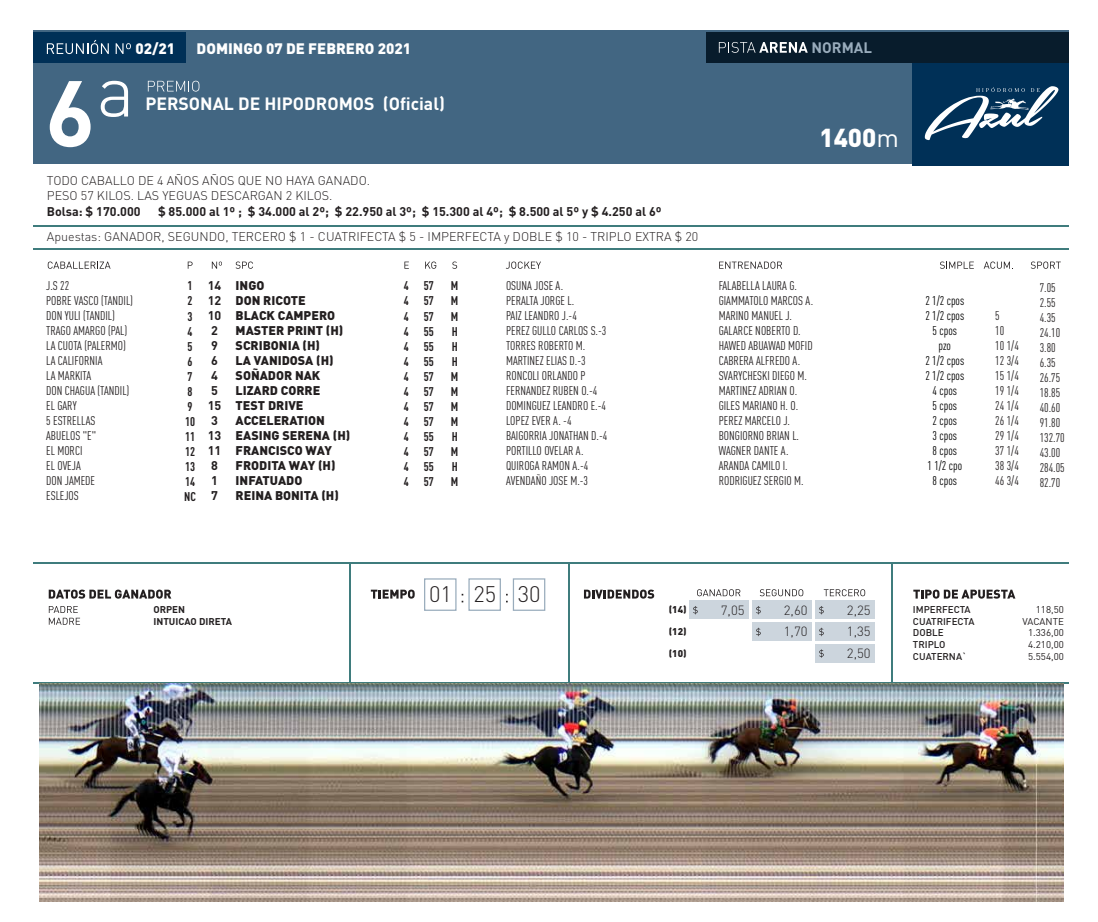
<style>
.page{position:relative;width:1098px;height:922px;background:#fff}
.page>*{position:absolute;margin:0;border:0;box-sizing:border-box;transform-origin:0 0}
.t1{font:700 92px "DIN Pro";color:#fff}
.t2{font:900 25.62px "DIN Pro";color:#fff}
.t3{font:300 22.25px "DIN Pro";color:#231f20}
.t4{font:700 17.62px "DIN Pro";color:#fff}
.t5{font:900 15px "DIN Pro";color:#fff}
.t6{font:700 15px "DIN Pro";color:#99acbc}
.t7{font:300 13.25px "DIN Pro";color:#231f20}
.t8{font:12.5px/15px "FFDIN Pro Cond";color:#231f20}
.t9{font:900 12.5px/15px "DIN Pro";color:#231f20}
.t10{font:300 12.5px/15px "DIN Pro";color:#231f20}
.t11{font:700 12.5px/15px "DIN Pro";color:#231f20}
.t12{font:700 12.5px/15px "FFDIN Pro Cond";color:#231f20;text-align:justify}
.t13{font:12.5px/15px "FFDIN Pro Cond";color:#000;text-align:center}
.t14{font:500 9.75px/11.8px "DIN Pro";color:#231f20}
.t15{font:9.75px/11.8px "DIN Pro";color:#231f20;text-align:right}
.t16{font:700 9.75px/11.8px "DIN Pro";color:#231f20}
.t17{font:900 9.75px "DIN Pro";color:#231f20}
.s1{font-weight:400}
</style>
<div class="page">
<div style="left:33px;top:30px;width:1036px;height:134px;background:#426682"></div>
<div style="left:913px;top:32px;width:156px;height:134px;background:#003057"></div>
<div style="left:33px;top:32px;width:153px;height:30px;background:#003057"></div>
<div style="left:706px;top:32px;width:363px;height:30px;background:#081c2c"></div>
<hr style="left:33px;top:562px;width:1036px;height:2px;background:#3f7c7d">
<hr style="left:33px;top:682px;width:1036px;height:1px;background:#3f7c7d">
<hr style="left:568px;top:562px;width:1px;height:121px;background:#3f7c7d">
<hr style="left:349px;top:562px;width:1px;height:121px;background:#3f7c7d">
<hr style="left:891px;top:562px;width:1px;height:121px;background:#3f7c7d">
<div style="left:424px;top:578px;width:32px;height:32px;border:1px solid #99acbc"></div>
<div style="left:468px;top:578px;width:33px;height:32px;border:1px solid #99acbc"></div>
<div style="left:513px;top:578px;width:32px;height:32px;border:1px solid #99acbc"></div>
<hr style="left:33px;top:225px;width:1036px;height:1px;background:#3f7c7d">
<hr style="left:33px;top:248px;width:1036px;height:1px;background:#3f7c7d">
<svg style="left:47px;top:40px;width:62px;height:14px"></svg>
<svg style="left:116px;top:43px;width:15px;height:11px"></svg>
<svg style="left:719px;top:42px;width:88px;height:11px"></svg>
<svg style="left:101px;top:81px;width:27px;height:36px"></svg>
<svg style="left:148px;top:81px;width:51px;height:11px"></svg>
<svg style="left:48px;top:261px;width:63px;height:8px"></svg>
<svg style="left:236px;top:261px;width:17px;height:8px"></svg>
<svg style="left:506px;top:261px;width:35px;height:8px"></svg>
<svg style="left:719px;top:261px;width:63px;height:8px"></svg>
<svg style="left:940px;top:261px;width:33px;height:8px"></svg>
<svg style="left:1030px;top:261px;width:30px;height:8px"></svg>
<svg style="left:983px;top:261px;width:27px;height:8px"></svg>
<svg style="left:188px;top:261px;width:5px;height:8px"></svg>
<svg style="left:404px;top:261px;width:5px;height:8px"></svg>
<svg style="left:425px;top:261px;width:11px;height:8px"></svg>
<svg style="left:452px;top:261px;width:5px;height:8px"></svg>
<svg style="left:212px;top:261px;width:10px;height:8px"></svg>
<svg style="left:371px;top:589px;width:44px;height:9px"></svg>
<svg style="left:49px;top:589px;width:122px;height:9px"></svg>
<svg style="left:584px;top:589px;width:70px;height:9px"></svg>
<svg style="left:913px;top:589px;width:102px;height:9px"></svg>
<svg style="left:697px;top:589px;width:43px;height:7px"></svg>
<svg style="left:759px;top:589px;width:44px;height:7px"></svg>
<svg style="left:823px;top:589px;width:42px;height:7px"></svg>
<div style="left:689px;top:600px;width:59px;height:19px;background:#ccd5dd"></div>
<svg style="left:693px;top:606px;width:4px;height:8px"></svg>
<div style="left:752px;top:600px;width:59px;height:19px;background:#ccd5dd"></div>
<svg style="left:756px;top:606px;width:4px;height:8px"></svg>
<div style="left:815px;top:600px;width:59px;height:19px;background:#ccd5dd"></div>
<svg style="left:819px;top:606px;width:4px;height:8px"></svg>
<div style="left:752px;top:622px;width:59px;height:19px;background:#ccd5dd"></div>
<svg style="left:756px;top:627px;width:4px;height:9px"></svg>
<div style="left:815px;top:622px;width:59px;height:19px;background:#ccd5dd"></div>
<svg style="left:819px;top:627px;width:4px;height:9px"></svg>
<div style="left:815px;top:644px;width:59px;height:18px;background:#ccd5dd"></div>
<svg style="left:819px;top:649px;width:4px;height:8px"></svg>
<svg style="left:49px;top:606px;width:31px;height:18px"></svg>
<svg style="left:924px;top:86px;width:134px;height:54px"></svg>
<img style="left:39px;top:683px;width:1024px;height:218px">
<h1 class="t1" style="left:45px;top:51px;width:51px">6</h1>
<p class="t5" style="left:135px;top:38px;width:41px">02/21</p>
<p class="t5" style="left:197px;top:38px;width:216px">DOMINGO 07 DE FEBRERO 2021</p>
<p class="t6" style="left:811px;top:37px;width:62px">NORMAL</p>
<h3 class="t4" style="left:145px;top:92px;width:301px">PERSONAL DE HIPODROMOS (Oficial)</h3>
<h2 class="t2" style="left:819px;top:120px;width:81px">1400<span class="s1">m</span></h2>
<p class="t10" style="left:47px;top:172px;width:325px">TODO CABALLO DE 4 AÑOS AÑOS QUE NO HAYA GANADO.<br>PESO 57 KILOS. LAS YEGUAS DESCARGAN 2 KILOS.</p>
<p class="t11" style="left:47px;top:203px;width:95px">Bolsa: $ 170.000</p>
<p class="t11" style="left:158px;top:203px;width:505px">$ 85.000 al 1º ; $ 34.000 al 2º; $ 22.950 al 3º; $ 15.300 al 4º; $ 8.500 al 5º y $ 4.250 al 6º</p>
<p class="t10" style="left:47px;top:228px;width:653px">Apuestas: GANADOR, SEGUNDO, TERCERO $ 1 - CUATRIFECTA $ 5 - IMPERFECTA y DOBLE $ 10 - TRIPLO EXTRA $ 20</p>
<p class="t8" style="left:46px;top:277px;width:88px">J.S 22<br>POBRE VASCO (TANDIL)<br>DON YULI (TANDIL)<br>TRAGO AMARGO (PAL)<br>LA CUOTA (PALERMO)<br>LA CALIFORNIA<br>LA MARKITA<br>DON CHAGUA (TANDIL)<br>EL GARY<br>5 ESTRELLAS<br>ABUELOS "E"<br>EL MORCI<br>EL OVEJA<br>DON JAMEDE<br>ESLEJOS</p>
<p class="t12" style="left:184px;top:277px;width:13px;text-align:left">1<br>2<br>3<br>4<br>5<br>6<br>7<br>8<br>9<br>10<br>11<br>12<br>13<br>14<br>NC</p>
<p class="t11" style="left:208px;top:277px;width:15px">14<br>12<br>10<br>2<br>9<br>6<br>4<br>5<br>15<br>3<br>13<br>11<br>8<br>1<br>7</p>
<p class="t9" style="left:236px;top:277px;width:116px">INGO<br>DON RICOTE<br>BLACK CAMPERO<br>MASTER PRINT (H)<br>SCRIBONIA (H)<br>LA VANIDOSA (H)<br>SOÑADOR NAK<br>LIZARD CORRE<br>TEST DRIVE<br>ACCELERATION<br>EASING SERENA (H)<br>FRANCISCO WAY<br>FRODITA WAY (H)<br>INFATUADO<br>REINA BONITA (H)</p>
<p class="t12" style="left:404px;top:277px;width:7px">4<br>4<br>4<br>4<br>4<br>4<br>4<br>4<br>4<br>4<br>4<br>4<br>4<br>4</p>
<p class="t12" style="left:424px;top:277px;width:12px">57<br>57<br>57<br>55<br>55<br>55<br>57<br>57<br>57<br>57<br>55<br>57<br>55<br>57</p>
<p class="t12" style="left:451px;top:277px;width:9px">M M M H H H M M M M H M H M</p>
<p class="t8" style="left:506px;top:277px;width:103px">OSUNA JOSE A.<br>PERALTA JORGE L.<br>PAIZ LEANDRO J.-4<br>PEREZ GULLO CARLOS S.-3<br>TORRES ROBERTO M.<br>MARTINEZ ELIAS D.-3<br>RONCOLI ORLANDO P<br>FERNANDEZ RUBEN O.-4<br>DOMINGUEZ LEANDRO E.-4<br>LOPEZ EVER A. -4<br>BAIGORRIA JONATHAN D.-4<br>PORTILLO OVELAR A.<br>QUIROGA RAMON A.-4<br>AVENDAÑO JOSE M.-3</p>
<p class="t8" style="left:718px;top:277px;width:96px">FALABELLA LAURA G.<br>GIAMMATOLO MARCOS A.<br>MARINO MANUEL J.<br>GALARCE NOBERTO D.<br>HAWED ABUAWAD MOFID<br>CABRERA ALFREDO A.<br>SVARYCHESKI DIEGO M.<br>MARTINEZ ADRIAN O.<br>GILES MARIANO H. O.<br>PEREZ MARCELO J.<br>BONGIORNO BRIAN L.<br>WAGNER DANTE A.<br>ARANDA CAMILO I.<br>RODRIGUEZ SERGIO M.</p>
<h3 class="t3" style="left:429px;top:579px;width:113px">01 25 30</h3>
<p class="t13" style="left:925px;top:292px;width:40px">2 1/2 cpos<br>2 1/2 cpos<br>5 cpos pzo<br>2 1/2 cpos<br>2 1/2 cpos<br>4 cpos<br>5 cpos<br>2 cpos<br>3 cpos<br>8 cpos<br>1 1/2 cpo<br>8 cpos</p>
<p class="t8" style="left:995px;top:307px;width:25px">5<br>10<br>10 1/4<br>12 3/4<br>15 1/4<br>19 1/4<br>24 1/4<br>26 1/4<br>29 1/4<br>37 1/4<br>38 3/4<br>46 3/4</p>
<p class="t8" style="left:1039px;top:279px;width:27px">7.05<br>2.55<br>4.35<br>24.10<br>3.80<br>6.35<br>26.75<br>18.85<br>40.60<br>91.80<br>132.70<br>43.00<br>284.05<br>82.70</p>
<p class="t17" style="left:668px;top:602px;width:19px">(14)</p>
<p class="t7" style="left:721px;top:600px;width:25px">7,05</p>
<p class="t7" style="left:784px;top:600px;width:25px">2,60</p>
<p class="t7" style="left:846px;top:600px;width:25px">2,25</p>
<p class="t17" style="left:668px;top:624px;width:19px">(12)</p>
<p class="t7" style="left:784px;top:622px;width:25px">1,70</p>
<p class="t7" style="left:846px;top:622px;width:25px">1,35</p>
<p class="t17" style="left:668px;top:646px;width:19px">(10)</p>
<p class="t7" style="left:846px;top:643px;width:25px">2,50</p>
<p class="t16" style="left:153px;top:603px;width:80px">ORPEN<br>INTUICAO DIRETA</p>
<p class="t15" style="left:1022px;top:603px;width:43px">118,50<br>VACANTE<br>1.336,00<br>4.210,00<br>5.554,00</p>
<p class="t14" style="left:913px;top:603px;width:63px">IMPERFECTA<br>CUATRIFECTA<br>DOBLE<br>TRIPLO<br>CUATERNA`</p>
</div>
